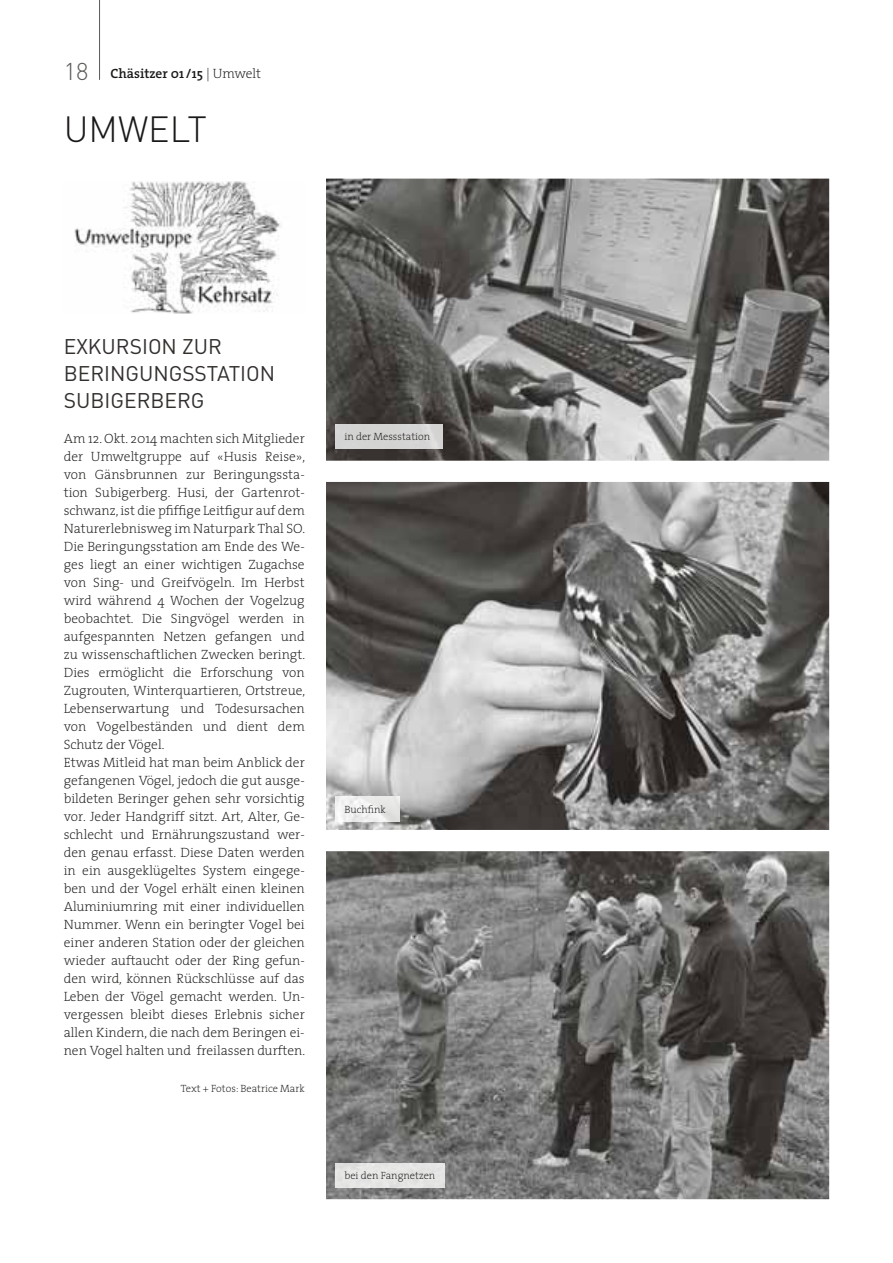
<style>
.page{position:relative;width:893px;height:1263px;background:#fff}
.page>*{position:absolute;margin:0;border:0;box-sizing:border-box;transform-origin:0 0}
.t1{font:300 36px "DIN";color:#1b1917}
.t2{font:21px/27px "DIN";color:#322f2d}
.t3{font:200 13.5px/18px "The Serif";color:#1b1917}
.t4{font:600 13.5px "The Serif";color:#1b1917}
.t5{font:200 10.5px "The Serif";color:#1b1917}
.s1{font-family:"DIN";font-weight:300;font-size:24px;color:#5c5a57}
.s2{font-weight:200}
</style>
<div class="page">
<hr style="left:99px;top:0;width:1px;height:80px;background:#5c5a57">
<img style="left:74px;top:181px;width:207px;height:133px">
<img style="left:326px;top:179px;width:503px;height:282px">
<img style="left:326px;top:482px;width:503px;height:348px">
<img style="left:326px;top:851px;width:503px;height:348px">
<div style="left:336px;top:424px;width:106px;height:25px;background:#d4d4d3"></div>
<img style="left:336px;top:796px;width:64px;height:25px">
<div style="left:336px;top:1163px;width:108px;height:25px;background:#e5e5e4"></div>
<p class="t4" style="left:64px;top:68px;width:199px"><span class="s1">18</span> Chäsitzer 01 / 15 <span class="s2">| Umwelt</span></p>
<h1 class="t1" style="left:64px;top:116px;width:145px">UMWELT</h1>
<h2 class="t2" style="left:64px;top:335px;width:213px">EXKURSION ZUR<br>BERING UNGSSTATION<br>SUBIGERBERG</h2>
<p class="t3" style="left:64px;top:431px;width:243px">Am 12. Okt. 2014 machten sich Mitglieder der Umweltgruppe auf «Husis Reise», von Gänsbrunnen zur Beringungssta&shy;tion Subigerberg. Husi, der Gartenrot&shy;schwanz, ist die pfiffige Leitfigur auf dem Naturerlebnisweg im Naturpark Thal SO.<br>Die Beringungsstation am Ende des We&shy;ges liegt an einer wichtigen Zugachse von Sing- und Greifvögeln. Im Herbst wird während 4 Wochen der Vogelzug beobachtet. Die Singvögel werden in aufgespannten Netzen gefangen und zu wissenschaftlichen Zwecken beringt.<br>Dies ermöglicht die Erforschung von Zugrouten, Winterquartieren, Ortstreue, Lebenserwartung und Todesursachen von Vogelbeständen und dient dem Schutz der Vögel.<br>Etwas Mitleid hat man beim Anblick der gefangenen Vögel, jedoch die gut ausge&shy;bildeten Beringer gehen sehr vorsichtig vor. Jeder Handgriff sitzt. Art, Alter, Ge&shy;schlecht und Ernährungszustand wer&shy;den genau erfasst. Diese Daten werden in ein ausgeklügeltes System eingege&shy;ben und der Vogel erhält einen kleinen Aluminiumring mit einer individuellen Nummer. Wenn ein beringter Vogel bei einer anderen Station oder der gleichen wieder auftaucht oder der Ring gefun&shy;den wird, können Rückschlüsse auf das Leben der Vögel gemacht werden. Un&shy;vergessen bleibt dieses Erlebnis sicher allen Kindern, die nach dem Beringen ei&shy;nen Vogel halten und freilassen durften.</p>
<p class="t5" style="left:181px;top:1085px;width:125px">Text + Fotos: Beatrice Mark</p>
<p class="t5" style="left:344px;top:433px;width:87px">in der Messstation</p>
<p class="t5" style="left:344px;top:805px;width:43px">Buchfink</p>
<p class="t5" style="left:344px;top:1172px;width:92px">bei den Fangnetzen</p>
</div>
